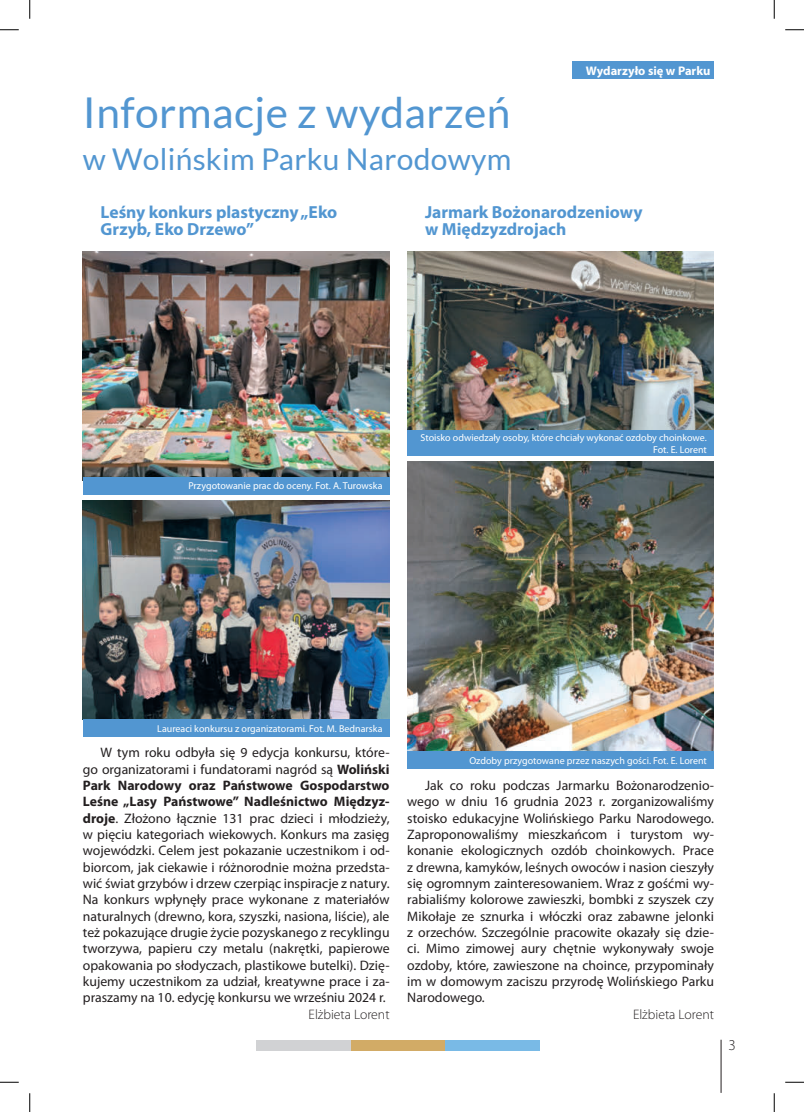
<style>
.page{position:relative;width:804px;height:1112px;background:#fff}
.page>*{position:absolute;margin:0;border:0;box-sizing:border-box;transform-origin:0 0}
.t1{font:42.5px "Lato";letter-spacing:.01em;color:#5296d1}
.t2{font:30px "Lato";letter-spacing:.01em;color:#5296d1}
.t3{font:700 17.5px/16.4px "Myriad Pro";color:#5296d1}
.t4{font:300 15px "Myriad Pro";color:#231f20}
.t5{font:13.75px/16.4px "Myriad Pro";color:#231f20;text-align:justify}
.t6{font:300 13.75px "Myriad Pro";color:#231f20}
.t7{font:700 12.5px "Myriad Pro";color:#fff}
.t8{font:10px/12px "Myriad Pro";color:#fff;text-align:right}
.s1{font-weight:700}
</style>
<div class="page">
<img style="left:83px;top:251px;width:306px;height:226px">
<img style="left:83px;top:501px;width:306px;height:218px">
<img style="left:407px;top:251px;width:307px;height:179px">
<img style="left:407px;top:462px;width:307px;height:289px">
<div style="left:83px;top:477px;width:306px;height:17px;background:#5296d1"></div>
<div style="left:407px;top:430px;width:307px;height:26px;background:#5296d1"></div>
<div style="left:407px;top:751px;width:307px;height:18px;background:#5296d1"></div>
<div style="left:83px;top:719px;width:306px;height:18px;background:#5296d1"></div>
<div style="left:572px;top:62px;width:142px;height:17px;background:#5296d1"></div>
<hr style="left:720px;top:1040px;width:1px;height:53px;background:#231f20">
<div style="left:257px;top:1040px;width:94px;height:10px;background:#d1d2d4"></div>
<div style="left:351px;top:1040px;width:94px;height:10px;background:#d2ab66"></div>
<div style="left:445px;top:1040px;width:95px;height:10px;background:#79bae6"></div>
<svg style="left:0;top:29px;width:19px;height:2px"></svg>
<svg style="left:785px;top:29px;width:19px;height:2px"></svg>
<svg style="left:0;top:1081px;width:19px;height:2px"></svg>
<svg style="left:785px;top:1081px;width:19px;height:2px"></svg>
<svg style="left:29px;top:0;width:2px;height:19px"></svg>
<svg style="left:29px;top:1093px;width:2px;height:19px"></svg>
<svg style="left:773px;top:0;width:2px;height:19px"></svg>
<svg style="left:773px;top:1093px;width:2px;height:19px"></svg>
<h1 class="t1" style="left:83px;top:89px;width:429px">Informacje z wydarzeń</h1>
<h2 class="t2" style="left:83px;top:143px;width:430px">w Wolińskim Parku Narodowym</h2>
<p class="t7" style="left:586px;top:63px;width:126px">Wydarzyło się w Parku</p>
<p class="t3" style="left:101px;top:204px;width:238px">Leśny konkurs plastyczny „Eko<br>Grzyb, Eko Drzewo”</p>
<p class="t3" style="left:425px;top:204px;width:219px">Jarmark Bożonarodzeniowy w Międzyzdrojach</p>
<p class="t8" style="left:188px;top:480px;width:195px">Przygotowanie prac do oceny. Fot. A. Turowska</p>
<p class="t8" style="left:420px;top:431px;width:288px">Stoisko odwiedzały osoby, które chciały wykonać ozdoby choinkowe.<br>Fot. E. Lorent</p>
<p class="t8" style="left:157px;top:722px;width:227px">Laureaci konkursu z organizatorami. Fot. M. Bednarska</p>
<p class="t5" style="left:83px;top:744px;width:308px;text-indent:18px">W tym roku odbyła się 9 edycja konkursu, które&shy;go organizatorami i fundatorami nagród są <span class="s1">Woliński Park Narodowy oraz Państwowe Gospodarstwo Leśne „Lasy Państwowe” Nadleśnictwo Międzyz&shy;droje</span>. Złożono łącznie 131 prac dzieci i młodzieży, w pięciu kategoriach wiekowych. Konkurs ma zasięg wojewódzki. Celem jest pokazanie uczestnikom i od&shy;biorcom, jak ciekawie i różnorodnie można przedsta&shy;wić świat grzybów i drzew czerpiąc inspiracje z natury.<br>Na konkurs wpłynęły prace wykonane z materiałów naturalnych (drewno, kora, szyszki, nasiona, liście), ale też pokazujące drugie życie pozyskanego z recyklingu tworzywa, papieru czy metalu (nakrętki, papierowe opakowania po słodyczach, plastikowe butelki). Dzię&shy;kujemy uczestnikom za udział, kreatywne prace i za&shy;praszamy na 10. edycję konkursu we wrześniu 2024 r.</p>
<p class="t6" style="left:308px;top:1006px;width:82px">Elżbieta Lorent</p>
<p class="t8" style="left:469px;top:754px;width:239px">Ozdoby przygotowane przez naszych gości. Fot. E. Lorent</p>
<p class="t5" style="left:407px;top:777px;width:308px;text-indent:18px">Jak co roku podczas Jarmarku Bożonarodzenio&shy;wego w dniu 16 grudnia 2023 r. zorganizowaliśmy stoisko edukacyjne Wolińskiego Parku Narodowego.<br>Zaproponowaliśmy mieszkańcom i turystom wy&shy;konanie ekologicznych ozdób choinkowych. Prace z drewna, kamyków, leśnych owoców i nasion cieszyły się ogromnym zainteresowaniem. Wraz z gośćmi wy&shy;rabialiśmy kolorowe zawieszki, bombki z szyszek czy Mikołaje ze sznurka i włóczki oraz zabawne jelonki z orzechów. Szczególnie pracowite okazały się dzie&shy;ci. Mimo zimowej aury chętnie wykonywały swoje ozdoby, które, zawieszone na choince, przypominały im w domowym zaciszu przyrodę Wolińskiego Parku Narodowego.</p>
<p class="t6" style="left:633px;top:1006px;width:82px">Elżbieta Lorent</p>
<p class="t4" style="left:728px;top:1036px;width:9px">3</p>
</div>
